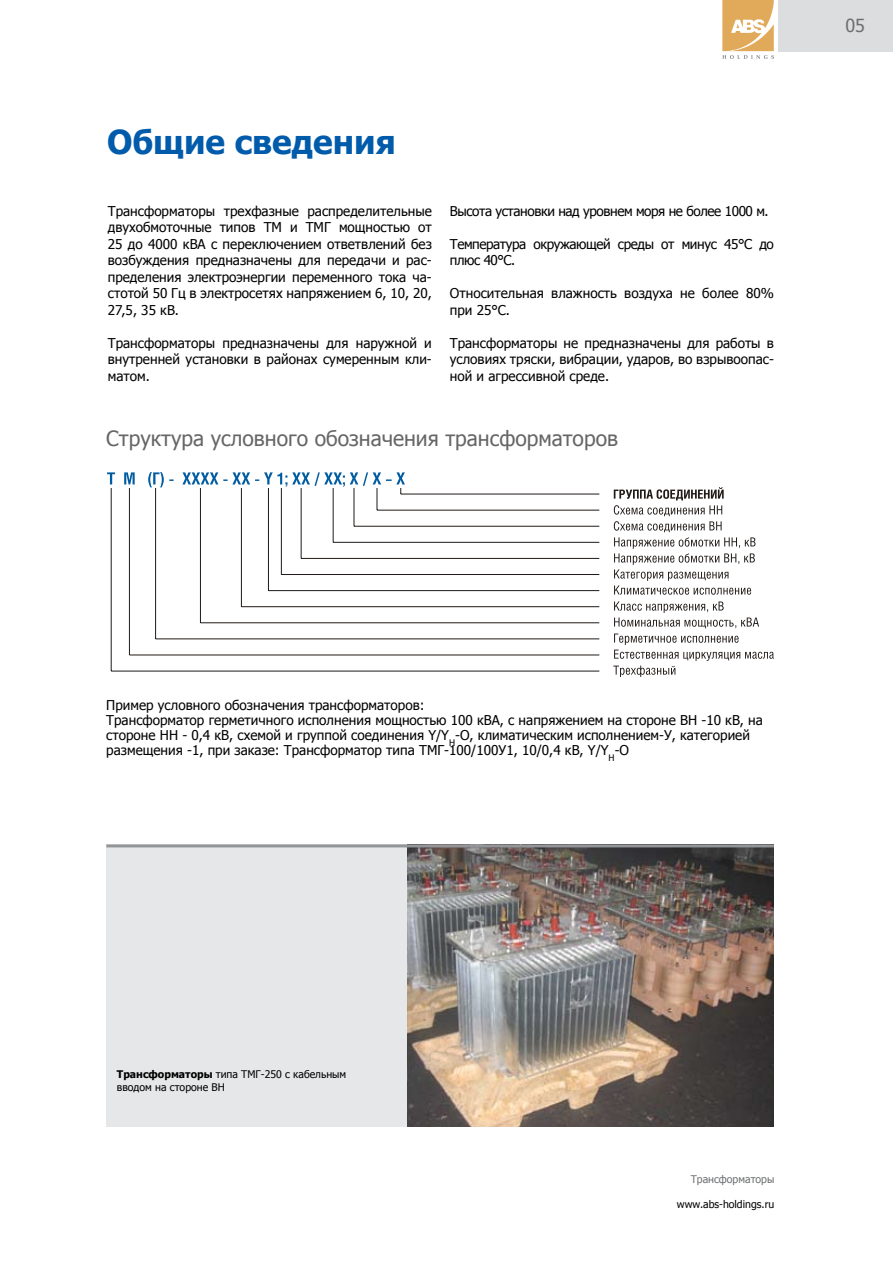
<style>
.page{position:relative;width:893px;height:1263px;background:#fff}
.page>*{position:absolute;margin:0;border:0;box-sizing:border-box;transform-origin:0 0}
.t1{font:700 33px "Tahoma";color:#005bab}
.t2{font:21px "Tahoma";color:#666}
.t3{font:18px "Tahoma";color:#6d6f71}
.t4{font:13.5px/16.5px "Tahoma";color:#000;text-align:justify}
.t5{font:13.5px/16.5px "Tahoma";letter-spacing:-.03em;color:#000}
.t6{font:10.5px/13.5px "Tahoma";color:#000}
.t7{font:10.5px "Tahoma";color:#6d6f71}
.s1{font-weight:700}
</style>
<div class="page">
<div style="left:778px;top:0;width:115px;height:51px;background:#dcddde"></div>
<svg style="left:722px;top:0;width:52px;height:59px"></svg>
<svg style="left:614px;top:487px;width:141px;height:108px"></svg>
<svg style="left:613px;top:601px;width:161px;height:76px"></svg>
<svg style="left:107px;top:472px;width:298px;height:38px"></svg>
<hr style="left:354px;top:488px;width:1px;height:38px;background:#1f1a17">
<hr style="left:333px;top:488px;width:1px;height:54px;background:#1f1a17">
<hr style="left:301px;top:488px;width:1px;height:70px;background:#1f1a17">
<hr style="left:281px;top:488px;width:1px;height:86px;background:#1f1a17">
<hr style="left:268px;top:488px;width:1px;height:103px;background:#1f1a17">
<hr style="left:241px;top:488px;width:1px;height:119px;background:#1f1a17">
<hr style="left:200px;top:488px;width:1px;height:135px;background:#1f1a17">
<hr style="left:155px;top:488px;width:1px;height:151px;background:#1f1a17">
<hr style="left:129px;top:488px;width:1px;height:167px;background:#1f1a17">
<hr style="left:111px;top:488px;width:1px;height:183px;background:#1f1a17">
<hr style="left:401px;top:494px;width:198px;height:1px;background:#1f1a17">
<hr style="left:129px;top:655px;width:470px;height:1px;background:#1f1a17">
<hr style="left:156px;top:638px;width:443px;height:1px;background:#1f1a17">
<hr style="left:200px;top:622px;width:399px;height:1px;background:#1f1a17">
<hr style="left:241px;top:606px;width:358px;height:1px;background:#1f1a17">
<hr style="left:268px;top:590px;width:331px;height:1px;background:#1f1a17">
<hr style="left:281px;top:574px;width:318px;height:1px;background:#1f1a17">
<hr style="left:301px;top:558px;width:298px;height:1px;background:#1f1a17">
<hr style="left:333px;top:542px;width:266px;height:1px;background:#1f1a17">
<hr style="left:354px;top:526px;width:245px;height:1px;background:#1f1a17">
<hr style="left:377px;top:510px;width:222px;height:1px;background:#1f1a17">
<hr style="left:111px;top:671px;width:488px;height:1px;background:#1f1a17">
<div style="left:106px;top:844px;width:304px;height:283px;background:#e6e7e8"></div>
<img style="left:407px;top:847px;width:367px;height:280px">
<hr style="left:106px;top:844px;width:668px;height:3px;background:#939598">
<h1 class="t1" style="left:107px;top:118px;width:290px">Общие сведения</h1>
<p class="t4" style="left:108px;top:202px;width:326px">Трансформаторы трехфазные распределительные двухобмоточные типов ТМ и ТМГ мощностью от 25 до 4000 кВА с переключением ответвлений без возбуждения предназначены для передачи и рас&shy;пределения электроэнергии переменного тока ча&shy;стотой 50 Гц в электросетях напряжением 6, 10, 20, 27,5, 35 кВ.</p>
<p class="t4" style="left:108px;top:334px;width:326px">Трансформаторы предназначены для наружной и внутренней установки в районах сумеренным кли&shy;матом.</p>
<p class="t5" style="left:450px;top:202px;width:320px">Высота установки над уровнем моря не более 1000 м.</p>
<p class="t5" style="left:450px;top:235px;width:325px">Температура окружающей среды от минус 45°С до плюс 40°С.</p>
<p class="t4" style="left:450px;top:285px;width:326px">Относительная влажность воздуха не более 80% при 25°С.</p>
<p class="t4" style="left:450px;top:334px;width:326px">Трансформаторы не предназначены для работы в условиях тряски, вибрации, ударов, во взрывоопас&shy;ной и агрессивной среде.</p>
<h2 class="t2" style="left:106px;top:424px;width:513px">Структура условного обозначения трансформаторов</h2>
<h3 class="t3" style="left:845px;top:13px;width:21px">05</h3>
<p class="t4" style="left:106px;top:697px;width:658px;line-height:15px;text-align:left">Пример условного обозначения трансформаторов:<br>Трансформатор герметичного исполнения мощностью 100 кВА, с напряжением на стороне ВН -10 кВ, на стороне НН - 0,4 кВ, схемой и группой соединения Y/Y<sub>H</sub>-О, климатическим исполнением-У, категорией размещения -1, при заказе: Трансформатор типа ТМГ-100/100У1, 10/0,4 кВ, Y/Y<sub>H</sub>-О</p>
<p class="t6" style="left:117px;top:1066px;width:231px"><span class="s1">Трансформаторы</span> типа ТМГ-250 с кабельным вводом на стороне ВН</p>
<p class="t7" style="left:691px;top:1172px;width:85px">Трансформаторы</p>
<p class="t6" style="left:677px;top:1197px;width:99px">www.abs-holdings.ru</p>
</div>
